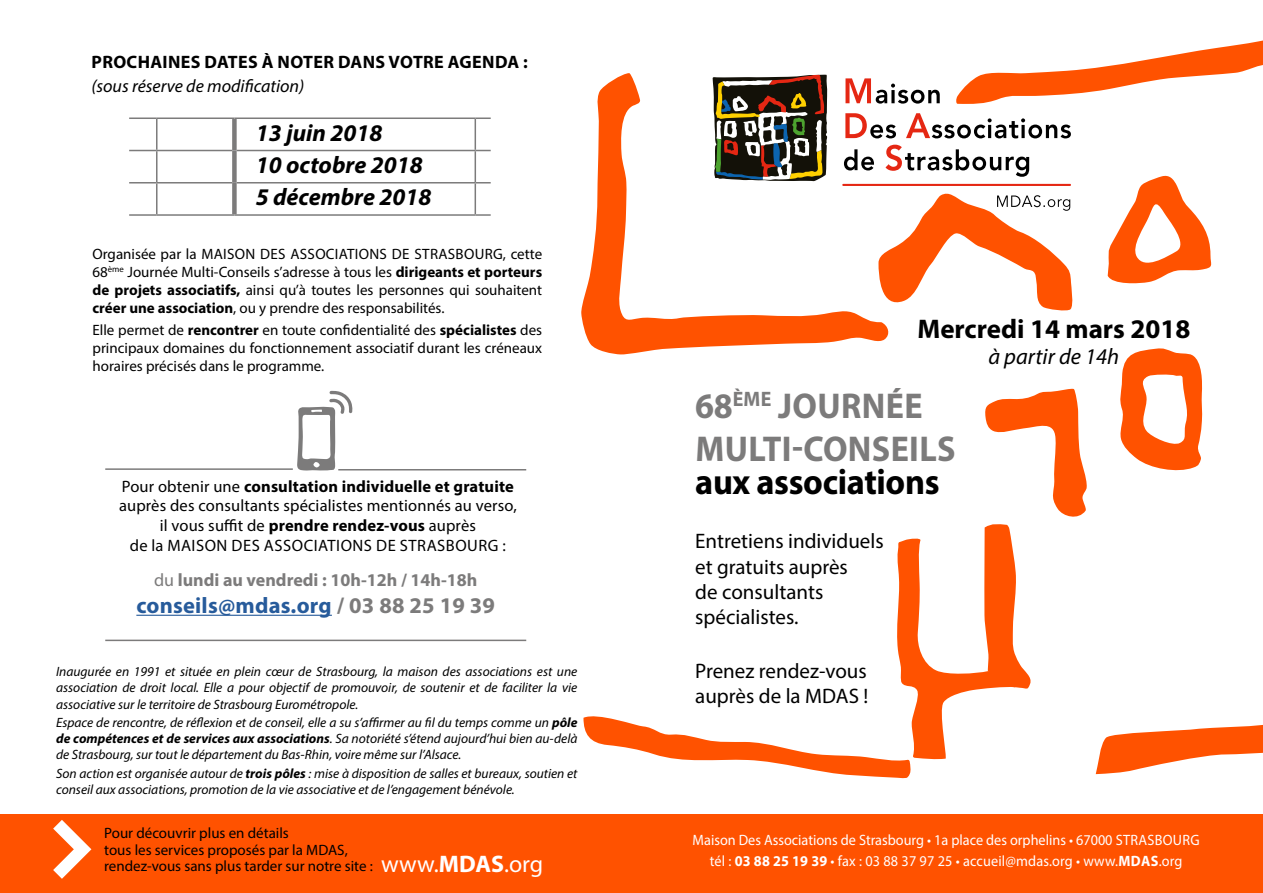
<style>
.page{position:relative;width:1263px;height:893px;background:#fff}
.page>*{position:absolute;margin:0;border:0;box-sizing:border-box;transform-origin:0 0}
.t1{font:700 36px/43.2px "Myriad Pro";letter-spacing:.01em;color:#7c7b7b;scale:.95 1}
.t2{font:700 36px "Myriad Pro";letter-spacing:-.01em;color:#000;scale:.95 1}
.t3{font:700 27px "Myriad Pro";color:#000}
.t4{font:italic 700 24px/32.2px "Myriad Pro";color:#000}
.t5{font:700 22.5px "Myriad Pro";letter-spacing:.01em;color:#275b9b}
.t6{font:italic 22.5px "Myriad Pro";color:#000}
.t7{font:21px/25.2px "Myriad Pro";color:#000}
.t8{font:700 18px "Myriad Pro";letter-spacing:.02em;color:#000}
.t9{font:700 18px "Myriad Pro";color:#7c7b7b}
.t10{font:italic 18px "Myriad Pro";color:#000}
.t11{font:16.5px/19.8px "Myriad Pro";letter-spacing:.01em;color:#000;text-align:center}
.t12{font:15px/18px "Myriad Pro";color:#000;text-align:justify}
.t13{font:15px/21px "Myriad Pro";color:#fff;text-align:center;scale:.95 1}
.t14{font:italic 13.5px/16.2px "Myriad Pro";color:#000;text-align:justify}
.s1{font-weight:700}
.s2{font-weight:400}
.s3{color:#7c7b7b}
.s4{font-size:24px;color:#fff}
.s5{font-weight:700;font-size:24px;color:#fff}
</style>
<div class="page">
<div style="left:0;top:814px;width:1263px;height:79px;background:#ff5200"></div>
<svg style="left:1120px;top:348px;width:82px;height:123px"></svg>
<svg style="left:1096px;top:724px;width:167px;height:50px"></svg>
<svg style="left:583px;top:388px;width:504px;height:391px"></svg>
<svg style="left:956px;top:40px;width:307px;height:244px"></svg>
<svg style="left:581px;top:73px;width:310px;height:282px"></svg>
<svg style="left:712px;top:75px;width:115px;height:106px"></svg>
<svg style="left:845px;top:78px;width:95px;height:26px"></svg>
<svg style="left:845px;top:113px;width:51px;height:25px"></svg>
<svg style="left:906px;top:113px;width:165px;height:25px"></svg>
<svg style="left:844px;top:149px;width:30px;height:21px"></svg>
<svg style="left:885px;top:145px;width:144px;height:32px"></svg>
<svg style="left:878px;top:190px;width:196px;height:122px"></svg>
<hr style="left:842px;top:184px;width:229px;height:2px;background:#e52713">
<svg style="left:53px;top:820px;width:38px;height:59px"></svg>
<hr style="left:105px;top:640px;width:421px;height:1px;background:#7c7b7b">
<hr style="left:105px;top:468px;width:188px;height:2px;background:#7c7b7b">
<hr style="left:338px;top:469px;width:188px;height:1px;background:#7c7b7b">
<svg style="left:297px;top:390px;width:56px;height:81px"></svg>
<hr style="left:136px;top:615px;width:196px;height:1px;background:#275b9b">
<hr style="left:129px;top:117px;width:28px;height:2px;background:#7c7b7b">
<hr style="left:157px;top:117px;width:77px;height:2px;background:#7c7b7b">
<hr style="left:156px;top:119px;width:2px;height:31px;background:#7c7b7b">
<hr style="left:234px;top:117px;width:241px;height:2px;background:#7c7b7b">
<svg style="left:475px;top:117px;width:16px;height:2px"></svg>
<svg style="left:129px;top:150px;width:28px;height:1px"></svg>
<hr style="left:157px;top:150px;width:75px;height:1px;background:#7c7b7b">
<hr style="left:156px;top:151px;width:2px;height:31px;background:#7c7b7b">
<hr style="left:237px;top:150px;width:238px;height:1px;background:#7c7b7b">
<svg style="left:475px;top:150px;width:16px;height:1px"></svg>
<svg style="left:129px;top:182px;width:28px;height:1px"></svg>
<hr style="left:157px;top:182px;width:75px;height:1px;background:#7c7b7b">
<hr style="left:156px;top:183px;width:2px;height:31px;background:#7c7b7b">
<hr style="left:237px;top:182px;width:238px;height:1px;background:#7c7b7b">
<svg style="left:475px;top:182px;width:16px;height:1px"></svg>
<hr style="left:129px;top:214px;width:28px;height:2px;background:#7c7b7b">
<hr style="left:157px;top:214px;width:77px;height:2px;background:#7c7b7b">
<hr style="left:234px;top:214px;width:241px;height:2px;background:#7c7b7b">
<svg style="left:475px;top:214px;width:16px;height:2px"></svg>
<div style="left:232px;top:119px;width:5px;height:31px;background:#7c7b7b"></div>
<div style="left:232px;top:150px;width:5px;height:33px;background:#7c7b7b"></div>
<div style="left:232px;top:183px;width:5px;height:31px;background:#7c7b7b"></div>
<hr style="left:475px;top:119px;width:1px;height:31px;background:#7c7b7b">
<hr style="left:475px;top:151px;width:1px;height:31px;background:#7c7b7b">
<hr style="left:475px;top:183px;width:1px;height:31px;background:#7c7b7b">
<h3 class="t8" style="left:92px;top:50px;width:438px">PROCHAINES DATES À NOTER DANS VOTRE AGENDA :</h3>
<h3 class="t10" style="left:91px;top:74px;width:214px">(sous réserve de modification)</h3>
<h3 class="t4" style="left:256px;top:116px;width:177px">13 juin 2018<br>10 octobre 2018<br>5 décembre 2018</h3>
<p class="t12" style="left:92px;top:245px;width:451px">Organisée par la MAISON DES ASSOCIATIONS DE STRASBOURG, cette 68<sup>ème</sup> Journée Multi-Conseils s’adresse à tous les <span class="s1">dirigeants et porteurs de projets associatifs,</span> ainsi qu’à toutes les personnes qui souhaitent <span class="s1">créer une association</span>, ou y prendre des responsabilités.</p>
<p class="t12" style="left:92px;top:321px;width:451px">Elle permet de <span class="s1">rencontrer</span> en toute confidentialité des <span class="s1">spécialistes</span> des principaux domaines du fonctionnement associatif durant les créneaux horaires précisés dans le programme.</p>
<p class="t11" style="left:119px;top:476px;width:399px">Pour obtenir une <span class="s1">consultation individuelle et gratuite </span>auprès des consultants spécialistes mentionnés au verso, il vous suffit de <span class="s1">prendre rendez-vous</span> auprès<br>de la MAISON DES ASSOCIATIONS DE STRASBOURG :</p>
<h3 class="t9" style="left:154px;top:568px;width:325px"><span class="s2">du</span> lundi au vendredi : 10h-12h / 14h-18h</h3>
<h3 class="t5" style="left:136px;top:591px;width:360px">conseils@mdas.org <span class="s3">/ 03 88 25 19 39</span></h3>
<p class="t14" style="left:56px;top:663px;width:523px">Inaugurée en 1991 et située en plein cœur de Strasbourg, la maison des associations est une association de droit local. Elle a pour objectif de promouvoir, de soutenir et de faciliter la vie associative sur le territoire de Strasbourg Eurométropole.</p>
<p class="t14" style="left:56px;top:714px;width:523px">Espace de rencontre, de réflexion et de conseil, elle a su s’affirmer au fil du temps comme un <span class="s1">pôle de compétences et de services aux associations</span>. Sa notoriété s’étend aujourd’hui bien au-delà de Strasbourg, sur tout le département du Bas-Rhin, voire même sur l’Alsace.</p>
<p class="t14" style="left:56px;top:765px;width:523px">Son action est organisée autour de <span class="s1">trois pôles</span> : mise à disposition de salles et bureaux, soutien et conseil aux associations, promotion de la vie associative et de l’engagement bénévole.</p>
<h2 class="t3" style="left:917px;top:312px;width:274px">Mercredi 14 mars 2018</h2>
<h3 class="t6" style="left:988px;top:342px;width:132px">à partir de 14h</h3>
<h1 class="t1" style="left:695px;top:383px;width:276px">68<sup>ÈME</sup> JOURNÉE<br>MULTI-CONSEILS</h1>
<h1 class="t2" style="left:695px;top:458px;width:259px">aux associations</h1>
<h3 class="t7" style="left:695px;top:528px;width:190px">Entretiens individuels et gratuits auprès<br>de consultants spécialistes.</h3>
<h3 class="t7" style="left:695px;top:657px;width:174px">Prenez rendez-vous auprès de la MDAS !</h3>
<p class="t12" style="left:104px;top:825px;width:441px;line-height:16.5px;text-align:left">Pour découvrir plus en détails<br>tous les services proposés par la MDAS,<br>rendez-vous sans plus tarder sur notre site : <span class="s4">www.</span><span class="s5">MDAS</span><span class="s4">.org</span></p>
<p class="t13" style="left:693px;top:829px;width:535px">Maison Des Associations de Strasbourg • 1a place des orphelins • 67000 STRASBOURG tél : <span class="s1">03 88 25 19 39</span> • fax : 03 88 37 97 25 • accueil@mdas.org • www.<span class="s1">MDAS</span>.org</p>
</div>
